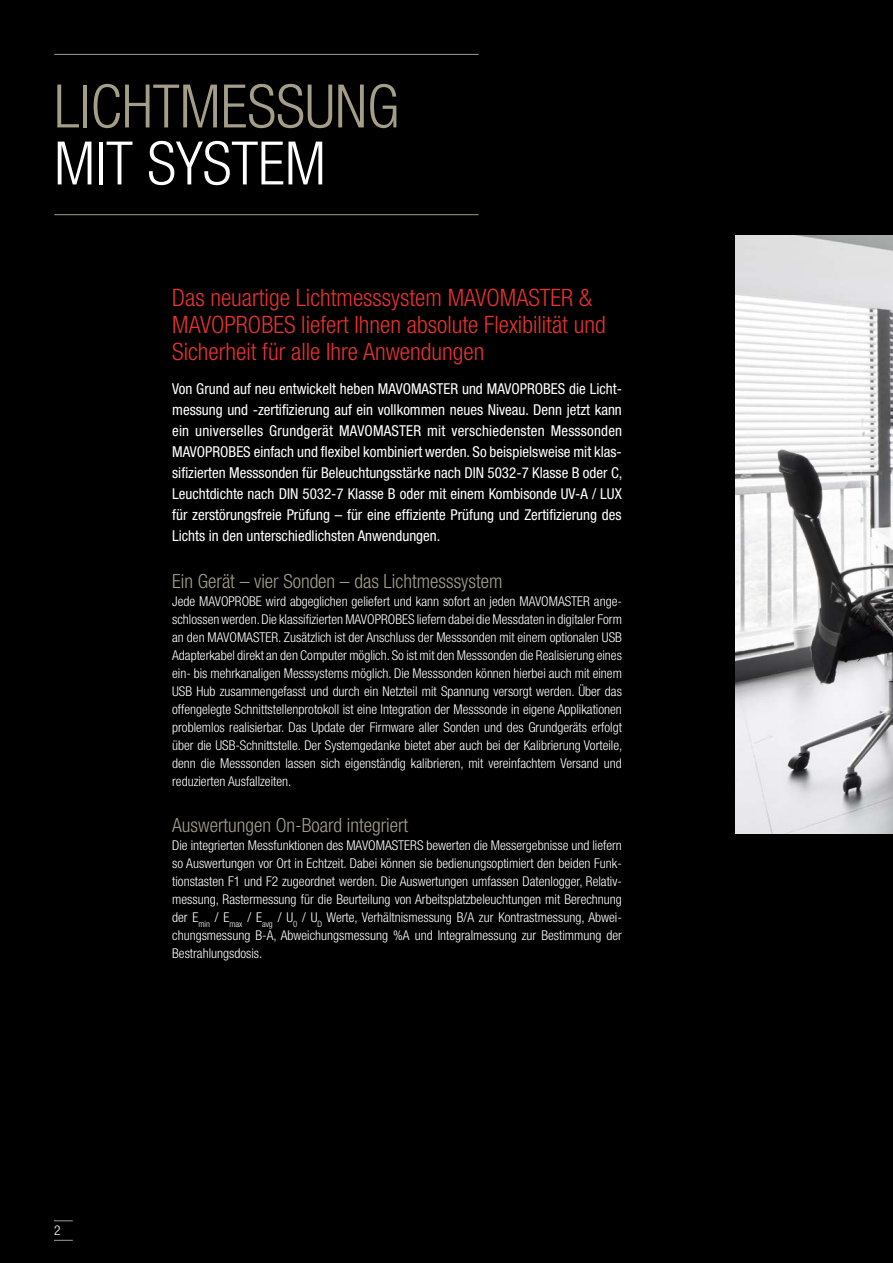
<style>
.page{position:relative;width:893px;height:1263px;background:#000}
.page>*{position:absolute;margin:0;border:0;box-sizing:border-box;transform-origin:0 0}
.t1{font:300 condensed 60px "Helvetica Neue LT Std";color:#a49e89}
.t2{font:300 condensed 60px "Helvetica Neue LT Std";color:#fff}
.t3{font:300 condensed 24px/27px "Helvetica Neue LT Std";color:#e73230}
.t4{font:300 condensed 19.5px "Helvetica Neue LT Std";color:#a49e89}
.t5{font:condensed 15px/21px "Helvetica Neue LT Std";color:#fff;text-align:justify}
.t6{font:300 condensed 13.5px/18px "Helvetica Neue LT Std";color:#fff;text-align:justify}
</style>
<div class="page">
<svg style="left:54px;top:1220px;width:19px;height:1px"></svg>
<svg style="left:54px;top:1240px;width:19px;height:1px"></svg>
<hr style="left:54px;top:214px;width:425px;height:1px;background:#a49e89">
<hr style="left:54px;top:54px;width:425px;height:1px;background:#a49e89">
<img style="left:736px;top:235px;width:157px;height:598px">
<h1 class="t1" style="left:54px;top:72px;width:347px">LICHTMESSUNG</h1>
<h1 class="t2" style="left:54px;top:129px;width:273px">MIT SYSTEM</h1>
<p class="t6" style="left:54px;top:1221px;width:8px">2</p>
<h2 class="t3" style="left:172px;top:284px;width:435px">Das neuartige Lichtmesssystem MAVOMASTER &amp;<br>MAVOPROBES liefert Ihnen absolute Flexibilität und<br>Sicherheit für alle Ihre Anwendungen</h2>
<p class="t5" style="left:172px;top:378px;width:452px">Von Grund auf neu entwickelt heben MAVOMASTER und MAVOPROBES die Licht&shy;messung und -zertifizierung auf ein vollkommen neues Niveau. Denn jetzt kann ein universelles Grundgerät MAVOMASTER mit verschiedensten Messsonden MAVOPROBES einfach und flexibel kombiniert werden. So beispielsweise mit klas&shy;sifizierten Messsonden für Beleuchtungsstärke nach DIN 5032-7 Klasse B oder C, Leuchtdichte nach DIN 5032-7 Klasse B oder mit einem Kombisonde UV-A / LUX für zerstörungsfreie Prüfung – für eine effiziente Prüfung und Zertifizierung des Lichts in den unterschiedlichsten Anwendungen.</p>
<h3 class="t4" style="left:172px;top:569px;width:332px">Ein Gerät – vier Sonden – das Lichtmesssystem</h3>
<p class="t6" style="left:172px;top:592px;width:452px">Jede MAVOPROBE wird abgeglichen geliefert und kann sofort an jeden MAVOMASTER ange&shy;schlossen werden. Die klassifizierten MAVOPROBES liefern dabei die Messdaten in digitaler Form an den MAVOMASTER. Zusätzlich ist der Anschluss der Messsonden mit einem optionalen USB Adapterkabel direkt an den Computer möglich. So ist mit den Messsonden die Realisierung eines ein- bis mehrkanaligen Messsystems möglich. Die Messsonden können hierbei auch mit einem USB Hub zusammengefasst und durch ein Netzteil mit Spannung versorgt werden. Über das offengelegte Schnittstellenprotokoll ist eine Integration der Messsonde in eigene Applikationen problemlos realisierbar. Das Update der Firmware aller Sonden und des Grundgeräts erfolgt über die USB-Schnittstelle. Der Systemgedanke bietet aber auch bei der Kalibrierung Vorteile, denn die Messsonden lassen sich eigenständig kalibrieren, mit vereinfachtem Versand und reduzierten Ausfallzeiten.</p>
<h3 class="t4" style="left:172px;top:814px;width:238px">Auswertungen On-Board integriert</h3>
<p class="t6" style="left:172px;top:836px;width:451px">Die integrierten Messfunktionen des MAVOMASTERS bewerten die Messergebnisse und liefern so Auswertungen vor Ort in Echtzeit. Dabei können sie bedienungsoptimiert den beiden Funk&shy;tionstasten F1 und F2 zugeordnet werden. Die Auswertungen umfassen Datenlogger, Relativ&shy;messung, Rastermessung für die Beurteilung von Arbeitsplatzbeleuchtungen mit Berechnung der E<sub>min</sub> / E<sub>max</sub> / E<sub>avg</sub> / U<sub>0</sub> / U<sub>D</sub> Werte, Verhältnismessung B/A zur Kontrastmessung, Abwei&shy;chungsmessung B-A, Abweichungsmessung %A und Integralmessung zur Bestimmung der Bestrahlungsdosis.</p>
</div>
